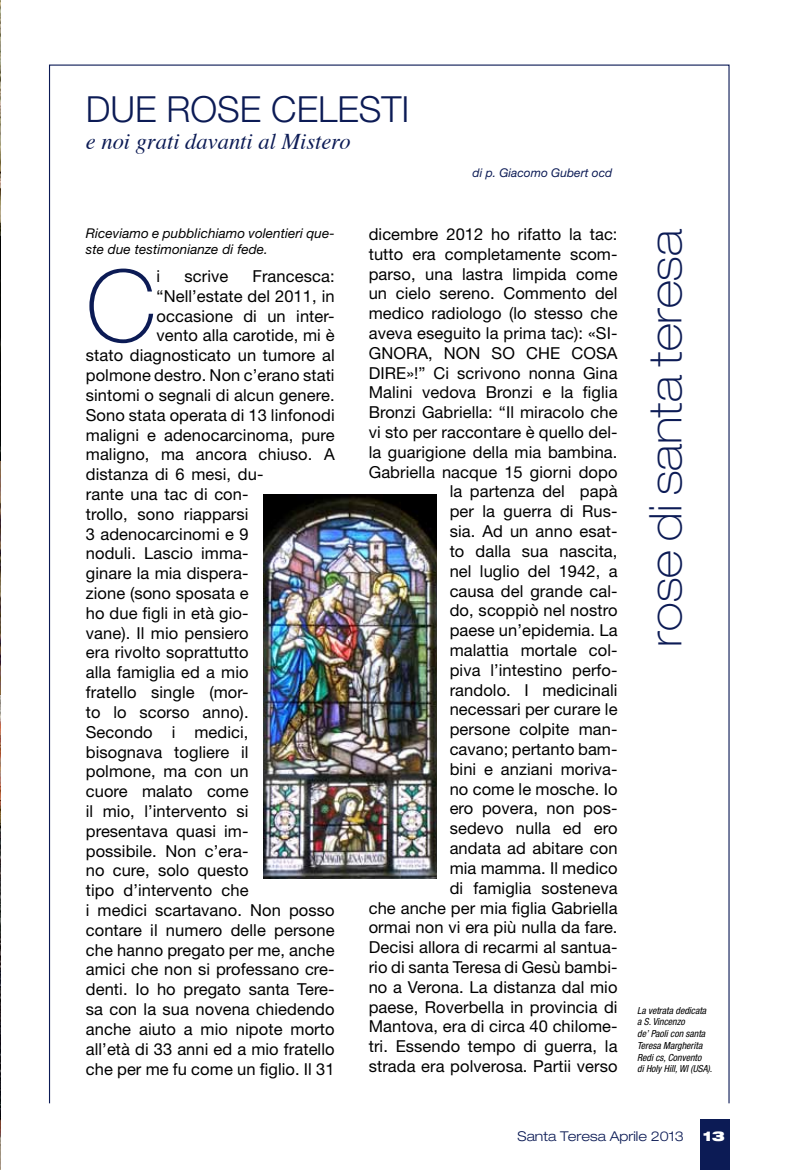
<style>
.page{position:relative;width:809px;height:1170px;background:#fff}
.page>*{position:absolute;margin:0;border:0;box-sizing:border-box;transform-origin:0 0}
.t1{font:100 99.75px "Helvetica Neue";color:#0c1b55}
.t2{font:100 expanded 45px "Helvetica Neue";color:#0c1b55}
.t3{font:300 36px "Helvetica Neue";color:#0c1b55}
.t4{font:italic 22.5px "Times";color:#0c1b55}
.t5{font:16.5px/19.8px "Helvetica Neue";letter-spacing:.005em;color:#000;text-align:right}
.t6{font:italic 13.5px/16.2px "Helvetica Neue";letter-spacing:.005em;color:#000}
.t7{font:300 expanded 13.5px "Helvetica Neue";color:#0c1b55}
.t8{font:900 expanded 13.5px "Helvetica Neue";color:#fff}
.t9{font:italic 12px "Helvetica Neue";color:#0c1b55}
.t10{font:italic condensed 9.75px/11.7px "Helvetica Neue";color:#000}
</style>
<div class="page">
<div style="left:49px;top:64px;width:680px;height:1042px;background:#fff;border:1px solid #0c1b55"></div>
<div style="left:700px;top:1119px;width:30px;height:50px;background:#0c1b55"></div>
<img style="left:264px;top:494px;width:172px;height:384px">
<div style="left:31px;top:1103px;width:710px;height:6px;background:#fff"></div>
<img style="left:0;top:0;width:1px;height:1169px">
<h3 class="t3" style="left:86px;top:87px;width:325px">DUE ROSE CELESTI</h3>
<h3 class="t4" style="left:86px;top:122px;width:266px">e noi grati davanti al Mistero</h3>
<p class="t9" style="left:472px;top:166px;width:141px">di p. Giacomo Gubert ocd</p>
<p class="t6" style="left:86px;top:224px;width:250px">Riceviamo e pubblichiamo volentieri que&shy;ste due testimonianze di fede.</p>
<h1 class="t1" style="left:86px;top:249px;width:72px">C</h1>
<p class="t5" style="left:157px;top:266px;width:5px">i</p>
<p class="t5" style="left:184px;top:266px;width:45px">scrive</p>
<p class="t5" style="left:252px;top:266px;width:84px">Francesca:</p>
<p class="t5" style="left:157px;top:286px;width:179px">“Nell’estate del 2011, in</p>
<p class="t5" style="left:157px;top:306px;width:179px">occasione di un inter-</p>
<p class="t5" style="left:157px;top:325px;width:179px">vento alla carotide, mi è</p>
<p class="t5" style="left:86px;top:345px;width:250px">stato diagnosticato un tumore al</p>
<p class="t5" style="left:86px;top:365px;width:250px">polmone destro. Non c’erano stati</p>
<p class="t5" style="left:86px;top:385px;width:250px">sintomi o segnali di alcun genere.</p>
<p class="t5" style="left:86px;top:405px;width:250px">Sono stata operata di 13 linfonodi</p>
<p class="t5" style="left:86px;top:424px;width:250px">maligni e adenocarcinoma, pure</p>
<p class="t5" style="left:86px;top:444px;width:250px">maligno, ma ancora chiuso. A</p>
<p class="t5" style="left:86px;top:464px;width:179px">distanza di 6 mesi, du-</p>
<p class="t5" style="left:86px;top:484px;width:164px">rante una tac di con-</p>
<p class="t5" style="left:86px;top:504px;width:164px">trollo, sono riapparsi</p>
<p class="t5" style="left:86px;top:523px;width:164px">3 adenocarcinomi e 9</p>
<p class="t5" style="left:86px;top:543px;width:164px">noduli. Lascio imma-</p>
<p class="t5" style="left:86px;top:563px;width:164px">ginare la mia dispera-</p>
<p class="t5" style="left:86px;top:583px;width:164px">zione (sono sposata e</p>
<p class="t5" style="left:86px;top:603px;width:164px">ho due figli in età gio-</p>
<p class="t5" style="left:86px;top:622px;width:164px">vane). Il mio pensiero</p>
<p class="t5" style="left:86px;top:642px;width:164px">era rivolto soprattutto</p>
<p class="t5" style="left:86px;top:662px;width:164px">alla famiglia ed a mio</p>
<p class="t5" style="left:86px;top:682px;width:164px">fratello single (mor-</p>
<p class="t5" style="left:86px;top:702px;width:164px">to lo scorso anno).</p>
<p class="t5" style="left:86px;top:721px;width:164px">Secondo i medici,</p>
<p class="t5" style="left:86px;top:741px;width:164px">bisognava togliere il</p>
<p class="t5" style="left:86px;top:761px;width:164px">polmone, ma con un</p>
<p class="t5" style="left:86px;top:781px;width:164px">cuore malato come</p>
<p class="t5" style="left:86px;top:801px;width:164px">il mio, l’intervento si</p>
<p class="t5" style="left:86px;top:820px;width:164px">presentava quasi im-</p>
<p class="t5" style="left:86px;top:840px;width:164px">possibile. Non c’era-</p>
<p class="t5" style="left:86px;top:860px;width:164px">no cure, solo questo</p>
<p class="t5" style="left:86px;top:880px;width:164px">tipo d’intervento che</p>
<p class="t5" style="left:86px;top:900px;width:250px">i medici scartavano. Non posso</p>
<p class="t5" style="left:86px;top:919px;width:250px">contare il numero delle persone</p>
<p class="t5" style="left:86px;top:939px;width:250px">che hanno pregato per me, anche</p>
<p class="t5" style="left:86px;top:959px;width:250px">amici che non si professano cre-</p>
<p class="t5" style="left:86px;top:979px;width:250px">denti. Io ho pregato santa Tere-</p>
<p class="t5" style="left:86px;top:999px;width:250px">sa con la sua novena chiedendo</p>
<p class="t5" style="left:86px;top:1018px;width:250px">anche aiuto a mio nipote morto</p>
<p class="t5" style="left:86px;top:1038px;width:250px">all’età di 33 anni ed a mio fratello</p>
<p class="t5" style="left:86px;top:1058px;width:250px">che per me fu come un figlio. Il 31</p>
<p class="t5" style="left:369px;top:224px;width:250px">dicembre 2012 ho rifatto la tac: tutto era completamente scom&shy;parso, una lastra limpida come un cielo sereno. Commento del medico radiologo (lo stesso che aveva eseguito la prima tac): «SI-<br>GNORA, NON SO CHE COSA<br>DIRE»!” Ci scrivono nonna Gina<br>Malini vedova Bronzi e la figlia<br>Bronzi Gabriella: “Il miracolo che vi sto per raccontare è quello del&shy;la guarigione della mia bambina.<br>Gabriella nacque 15 giorni dopo la partenza del papà<br>per la guerra di Rus-<br>sia. Ad un anno esat-<br>to dalla sua nascita,<br>nel luglio del 1942, a<br>causa del grande cal-<br>do, scoppiò nel nostro<br>paese un’epidemia. La<br>malattia mortale col-<br>piva l’intestino perfo-<br>randolo. I medicinali<br>necessari per curare le<br>persone colpite man-<br>cavano; pertanto bam-<br>bini e anziani moriva-<br>no come le mosche. Io<br>ero povera, non pos-<br>sedevo nulla ed ero<br>andata ad abitare con<br>mia mamma. Il medico<br>di famiglia sosteneva<br>che anche per mia figlia Gabriella ormai non vi era più nulla da fare.<br>Decisi allora di recarmi al santua&shy;rio di santa Teresa di Gesù bambi&shy;no a Verona. La distanza dal mio paese, Roverbella in provincia di<br>Mantova, era di circa 40 chilome&shy;tri. Essendo tempo di guerra, la strada era polverosa. Partii verso</p>
<h2 class="t2" style="left:638px;top:646px;width:419px;rotate:-90deg">rose di santa teresa</h2>
<p class="t10" style="left:637px;top:1004px;width:77px">La vetrata dedicata a S. Vincenzo<br>de’ Paoli con santa<br>Teresa Margherita<br>Redi cs, Convento<br>di Holy Hill, WI (USA).</p>
<p class="t7" style="left:517px;top:1127px;width:168px">Santa Teresa Aprile 2013</p>
<p class="t8" style="left:702px;top:1126px;width:24px">13</p>
</div>
